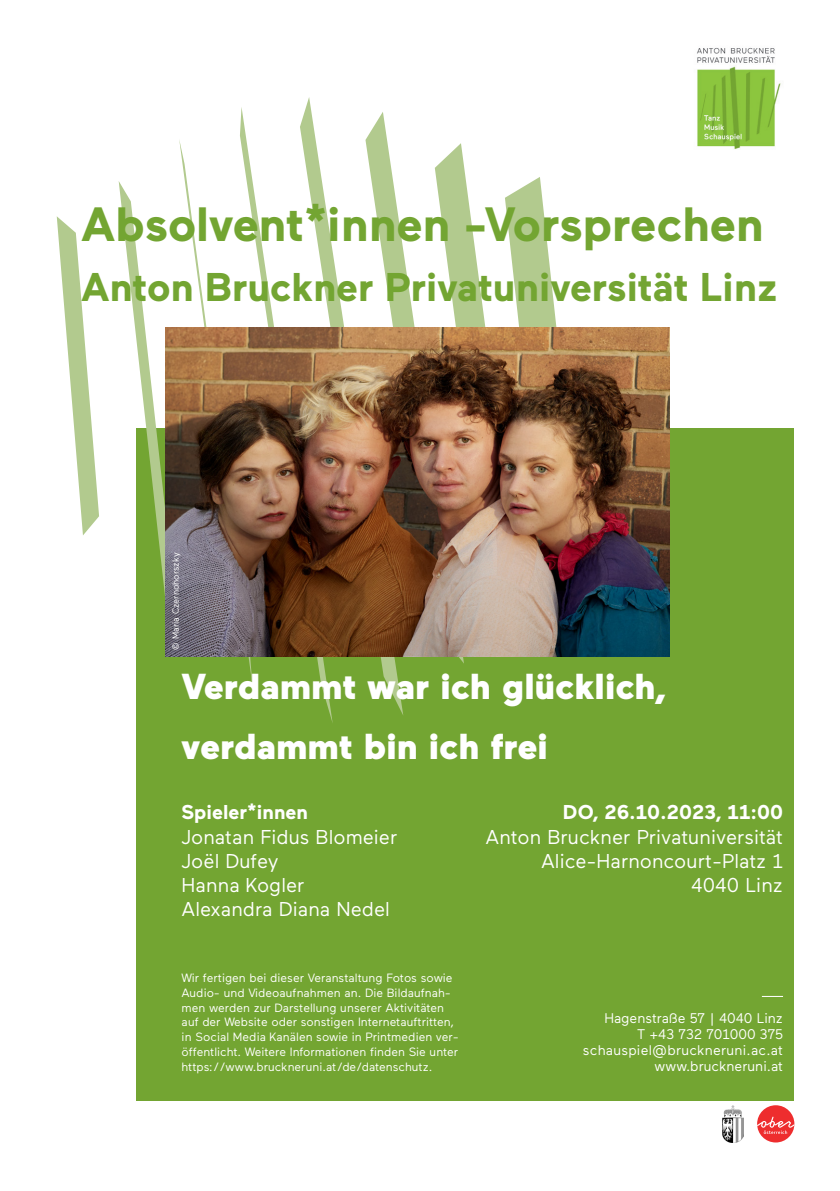
<style>
.page{position:relative;width:840px;height:1191px;background:#fff}
.page>*{position:absolute;margin:0;border:0;box-sizing:border-box;transform-origin:0 0}
.t1{font:700 48px "Maax";color:#73a532}
.t2{font:700 40px "Maax";color:#73a532}
.t3{font:900 36px/60px "Maax";color:#fff}
.t4{font:20px/24px "Maax";color:#fff}
.t5{font:700 20px "Maax";color:#fff}
.t6{font:14px/16px "Maax";letter-spacing:-.005em;color:#fff;text-align:right}
.t7{font:12px/14.8px "Maax";color:#fff}
.t8{font:9px "Maax";color:#fff}
</style>
<div class="page">
<div style="left:136px;top:428px;width:658px;height:672px;background:#73a532"></div>
<svg style="left:464px;top:167px;width:93px;height:160px"></svg>
<svg style="left:403px;top:143px;width:61px;height:520px"></svg>
<svg style="left:306px;top:97px;width:97px;height:618px"></svg>
<svg style="left:119px;top:140px;width:121px;height:517px"></svg>
<svg style="left:57px;top:216px;width:42px;height:319px"></svg>
<svg style="left:240px;top:107px;width:92px;height:614px"></svg>
<svg style="left:761px;top:996px;width:21px;height:1px"></svg>
<div style="left:756px;top:1105px;width:38px;height:37px;background:#ee2d2e;border-radius:50%"></div>
<svg style="left:756px;top:1116px;width:38px;height:18px"></svg>
<img style="left:722px;top:1105px;width:20px;height:37px">
<img style="left:165px;top:327px;width:503px;height:329px">
<img style="left:697px;top:47px;width:84px;height:102px">
<h1 class="t1" style="left:81px;top:198px;width:683px">Absolvent*innen -Vorsprechen</h1>
<h2 class="t2" style="left:81px;top:265px;width:697px">Anton Bruckner Privatuniversität Linz</h2>
<p class="t8" style="left:171px;top:649px;width:99px;rotate:-90deg">© Maria Czernohorszky</p>
<h3 class="t3" style="left:181px;top:657px;width:486px">Verdammt war ich glücklich, verdammt bin ich frei</h3>
<h3 class="t5" style="left:181px;top:801px;width:128px">Spieler*innen</h3>
<h3 class="t4" style="left:181px;top:825px;width:217px">Jonatan Fidus Blomeier<br>Joël Dufey<br>Hanna Kogler<br>Alexandra Diana Nedel</h3>
<p class="t7" style="left:181px;top:970px;width:278px">Wir fertigen bei dieser Veranstaltung Fotos sowie Audio- und Videoaufnahmen an. Die Bildaufnah&shy;men werden zur Darstellung unserer Aktivitäten auf der Website oder sonstigen Internetauftritten, in Social Media Kanälen sowie in Printmedien ver&shy;öffentlicht. Weitere Informationen finden Sie unter https://www.bruckneruni.at/de/datenschutz.</p>
<h3 class="t5" style="left:562px;top:801px;width:221px">DO, 26.10.2023, 11:00</h3>
<h3 class="t4" style="left:485px;top:825px;width:299px;text-align:right">Anton Bruckner Privatuniversität<br>Alice-Harnoncourt-Platz 1<br>4040 Linz</h3>
<p class="t6" style="left:582px;top:1010px;width:201px">Hagenstraße 57 | 4040 Linz<br>T +43 732 701000 375 schauspiel@bruckneruni.ac.at www.bruckneruni.at</p>
</div>
